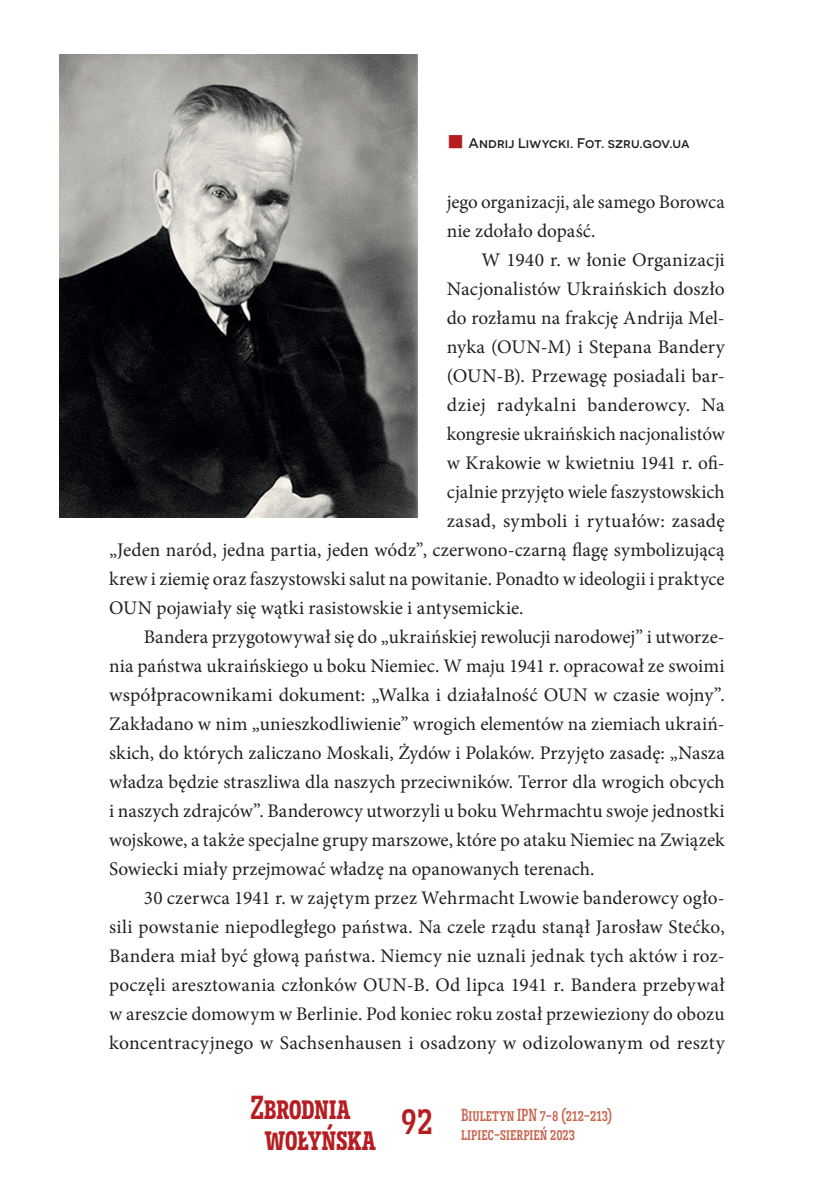
<style>
.page{position:relative;width:834px;height:1191px;background:#fff}
.page>*{position:absolute;margin:0;border:0;box-sizing:border-box;transform-origin:0 0}
.t1{font:500 43.75px "Novecentoslabcondensed";color:#b61c20}
.t2{font:600 33.25px/31.5px "Novecentoslabcondensed";letter-spacing:-.01em;color:#b61c20}
._1_Tekst{font:19.25px/29.1px "Minion Pro";letter-spacing:.005em;color:#231f20;text-align:justify}
.t3{font:500 17.5px/19.2px "Novecentoslabcondensed";color:#c7624b}
.PODPIS{font:500 14px "Novecentosanswide";letter-spacing:.005em;color:#231f20}
.s1{color:#b61c20}
</style>
<div class="page">
<img style="left:60px;top:55px;width:357px;height:462px">
<p class="PODPIS" style="left:447px;top:135px;width:244px"><span class="s1">■</span> Andrij Liwycki. Fot. szru.gov.ua</p>
<p class="_1_Tekst" style="left:446px;top:187px;width:279px">jego organizacji, ale samego Borowca nie zdołało dopaść.</p>
<p class="_1_Tekst" style="left:481px;top:245px;width:245px">W 1940 r. w łonie Organizacji</p>
<p class="_1_Tekst" style="left:446px;top:274px;width:279px">Nacjonalistów Ukraińskich doszło</p>
<p class="_1_Tekst" style="left:446px;top:303px;width:279px">do rozłamu na frakcję Andrija Mel-</p>
<p class="_1_Tekst" style="left:446px;top:332px;width:279px">nyka (OUN-M) i Stepana Bandery</p>
<p class="_1_Tekst" style="left:446px;top:361px;width:279px">(OUN-B). Przewagę posiadali bar-</p>
<p class="_1_Tekst" style="left:446px;top:390px;width:279px">dziej radykalni banderowcy. Na</p>
<p class="_1_Tekst" style="left:446px;top:419px;width:279px">kongresie ukraińskich nacjonalistów</p>
<p class="_1_Tekst" style="left:446px;top:448px;width:279px">w Krakowie w kwietniu 1941 r. ofi-</p>
<p class="_1_Tekst" style="left:446px;top:477px;width:279px">cjalnie przyjęto wiele faszystowskich</p>
<p class="_1_Tekst" style="left:446px;top:506px;width:279px">zasad, symboli i rytuałów: zasadę</p>
<p class="_1_Tekst" style="left:109px;top:535px;width:617px">„Jeden naród, jedna partia, jeden wódz”, czerwono-czarną flagę symbolizującą</p>
<p class="_1_Tekst" style="left:109px;top:564px;width:617px">krew i ziemię oraz faszystowski salut na powitanie. Ponadto w ideologii i praktyce</p>
<p class="_1_Tekst" style="left:109px;top:593px;width:416px">OUN pojawiały się wątki rasistowskie i antysemickie.</p>
<p class="_1_Tekst" style="left:109px;top:622px;width:617px;text-indent:35px">Bandera przygotowywał się do „ukraińskiej rewolucji narodowej” i utworze&shy;nia państwa ukraińskiego u boku Niemiec. W maju 1941 r. opracował ze swoimi współpracownikami dokument: „Walka i działalność OUN w czasie wojny”.<br>Zakładano w nim „unieszkodliwienie” wrogich elementów na ziemiach ukraiń&shy;skich, do których zaliczano Moskali, Żydów i Polaków. Przyjęto zasadę: „Nasza władza będzie straszliwa dla naszych przeciwników. Terror dla wrogich obcych i naszych zdrajców”. Banderowcy utworzyli u boku Wehrmachtu swoje jednostki wojskowe, a także specjalne grupy marszowe, które po ataku Niemiec na Związek Sowiecki miały przejmować władzę na opanowanych terenach.</p>
<p class="_1_Tekst" style="left:109px;top:883px;width:617px;text-indent:35px">30 czerwca 1941 r. w zajętym przez Wehrmacht Lwowie banderowcy ogło&shy;sili powstanie niepodległego państwa. Na czele rządu stanął Jarosław Stećko, Bandera miał być głową państwa. Niemcy nie uznali jednak tych aktów i roz&shy;poczęli aresztowania członków OUN-B. Od lipca 1941 r. Bandera przebywał w areszcie domowym w Berlinie. Pod koniec roku został przewieziony do obozu koncentracyjnego w Sachsenhausen i osadzony w odizolowanym od reszty</p>
<h2 class="t2" style="left:264px;top:1091px;width:113px;text-indent:-14px">Zbrodnia wołyńska</h2>
<p class="t3" style="left:461px;top:1104px;width:153px">Biuletyn IPN 7-8 (212-213) lipiec-sierpień 2023</p>
<h1 class="t1" style="left:401px;top:1093px;width:33px">92</h1>
</div>
